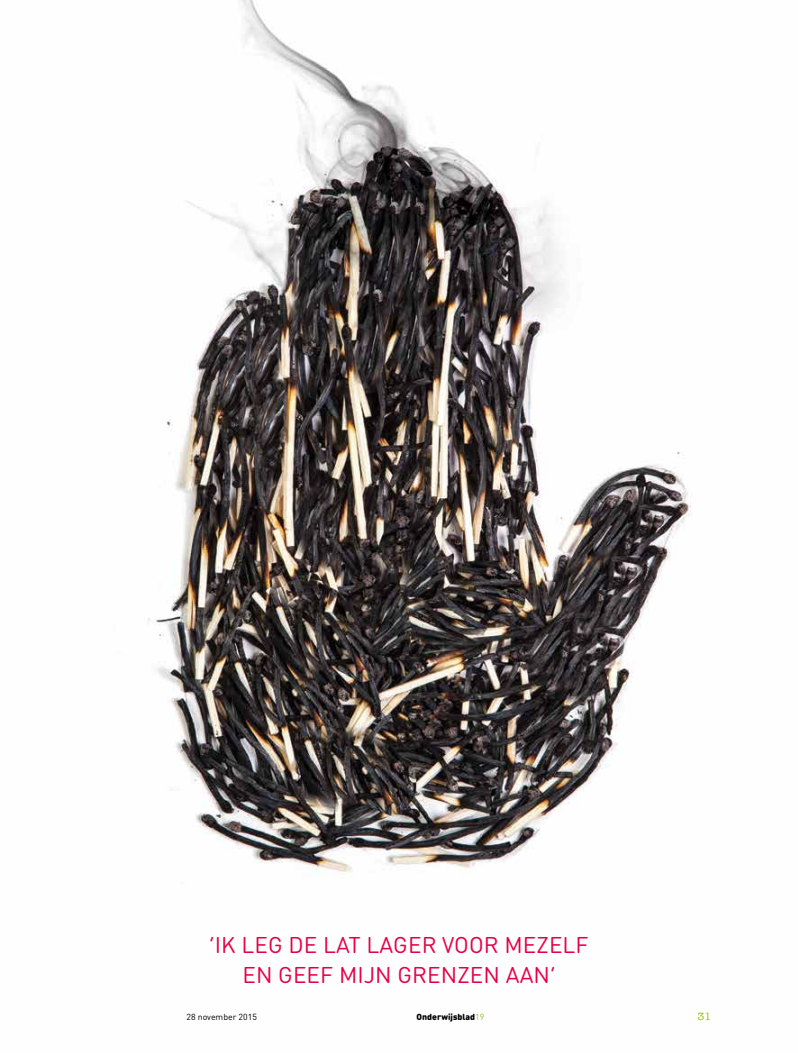
<style>
.page{position:relative;width:798px;height:1053px;background:#fff}
.page>*{position:absolute;margin:0;border:0;box-sizing:border-box;transform-origin:0 0}
.t1{font:22.5px/30px "DIN Round OT";letter-spacing:.005em;color:#e50046;text-align:center}
.t2{font:500 10.62px "American Typewriter Std";color:#95c11f}
.t3{font:900 8.75px "DIN Round OT";color:#000}
.t4{font:8.75px "DIN Round OT";color:#000}
.s1{font-weight:400;color:#95c11f}
</style>
<div class="page">
<img style="left:148px;top:0;width:544px;height:874px">
<p class="t1" style="left:209px;top:929px;width:381px">‘IK LEG DE LAT LAGER VOOR MEZELF<br>EN GEEF MIJN GRENZEN AAN’</p>
<p class="t4" style="left:186px;top:1011px;width:72px">28 november 2015</p>
<p class="t3" style="left:416px;top:1011px;width:69px">Onderwijsblad<span class="s1">19</span></p>
<p class="t2" style="left:697px;top:1010px;width:16px">31</p>
</div>
